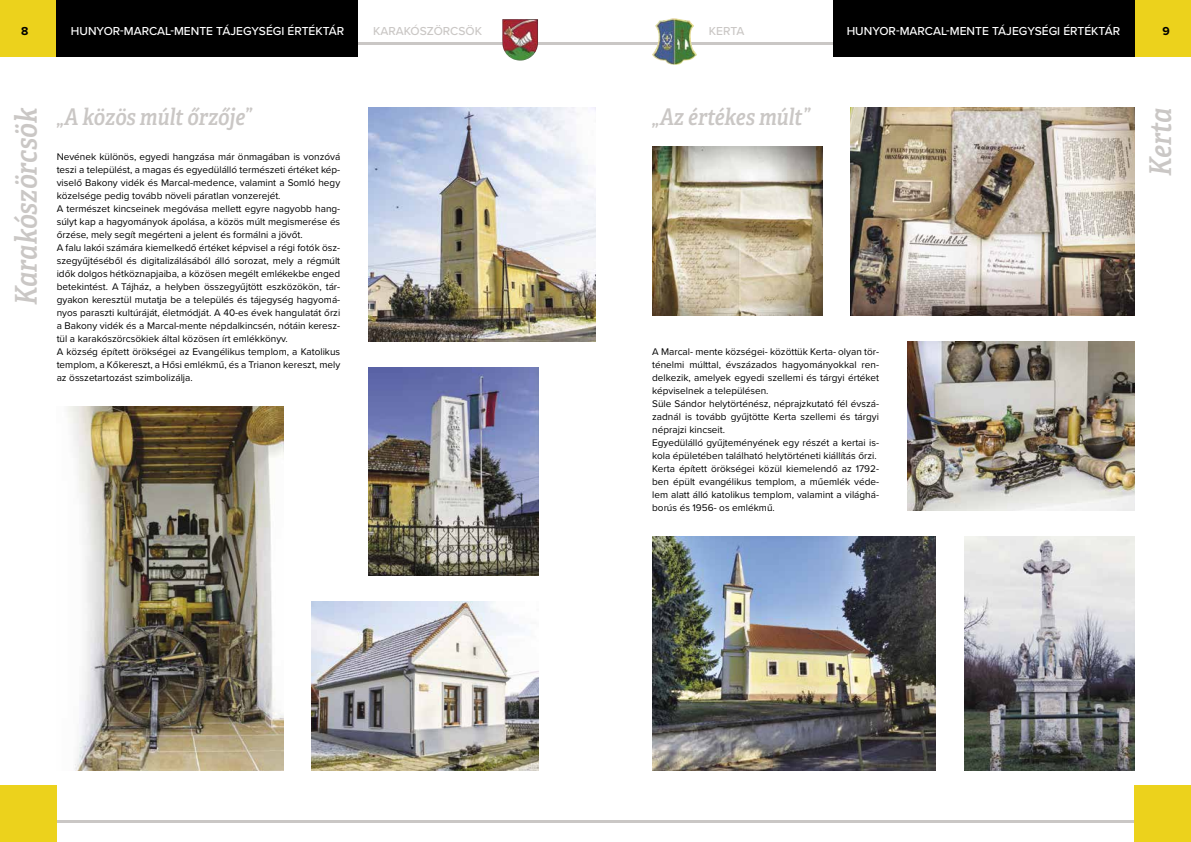
<style>
.page{position:relative;width:1191px;height:842px;background:#fff}
.page>*{position:absolute;margin:0;border:0;box-sizing:border-box;transform-origin:0 0}
.t1{font:italic 30px "Adelle Condensed Sb";color:#cac7c5}
.t2{font:italic 23px "Adelle Condensed Sb";color:#cac7c5}
.t3{font:500 12px "Proxima Nova";color:#fff}
.t4{font:500 12px "Proxima Nova";color:#cac7c5}
.t5{font:700 12px "Proxima Nova";color:#000}
.t6{font:10px/13px "Proxima Nova";color:#000}
</style>
<div class="page">
<div style="left:1134px;top:785px;width:57px;height:57px;background:#ecd21c"></div>
<div style="left:1134px;top:0;width:57px;height:57px;background:#ecd21c"></div>
<div style="left:0;top:785px;width:57px;height:57px;background:#ecd21c"></div>
<div style="left:0;top:0;width:57px;height:57px;background:#ecd21c"></div>
<div style="left:57px;top:0;width:301px;height:57px;background:#000"></div>
<hr style="left:358px;top:43px;width:237px;height:2px;background:#cac7c5">
<hr style="left:57px;top:820px;width:538px;height:3px;background:#cac7c5">
<hr style="left:595px;top:820px;width:539px;height:3px;background:#cac7c5">
<hr style="left:595px;top:43px;width:238px;height:2px;background:#cac7c5">
<div style="left:833px;top:0;width:301px;height:57px;background:#000"></div>
<img style="left:67px;top:407px;width:217px;height:364px">
<img style="left:312px;top:602px;width:227px;height:169px">
<img style="left:369px;top:368px;width:170px;height:208px">
<img style="left:369px;top:108px;width:226px;height:234px">
<img style="left:850px;top:108px;width:284px;height:208px">
<img style="left:652px;top:147px;width:170px;height:169px">
<img style="left:907px;top:342px;width:227px;height:169px">
<img style="left:652px;top:537px;width:283px;height:234px">
<img style="left:964px;top:537px;width:170px;height:234px">
<img style="left:502px;top:19px;width:36px;height:42px">
<img style="left:652px;top:18px;width:45px;height:47px">
<p class="t5" style="left:21px;top:22px;width:9px">8</p>
<p class="t3" style="left:71px;top:22px;width:275px">HUNYOR-MARCAL-MENTE TÁJEGYSÉGI ÉRTÉKTÁR</p>
<p class="t4" style="left:373px;top:22px;width:110px">KARAKÓSZÖRCSÖK</p>
<p class="t4" style="left:709px;top:22px;width:37px">KERTA</p>
<p class="t3" style="left:846px;top:22px;width:275px">HUNYOR-MARCAL-MENTE TÁJEGYSÉGI ÉRTÉKTÁR</p>
<p class="t5" style="left:1162px;top:22px;width:9px">9</p>
<h2 class="t2" style="left:57px;top:100px;width:196px">„A közös múlt őrzője”</h2>
<h2 class="t2" style="left:652px;top:100px;width:159px">„Az értékes múlt”</h2>
<h1 class="t1" style="left:4px;top:305px;width:199px;rotate:-90deg">Karakószörcsök</h1>
<h1 class="t1" style="left:1138px;top:176px;width:70px;rotate:-90deg">Kerta</h1>
<p class="t6" style="left:57px;top:149px;width:285px">Nevének különös, egyedi hangzása már önmagában is vonzóvá teszi a települést, a magas és egyedülálló természeti értéket kép&shy;viselő Bakony vidék és Marcal-medence, valamint a Somló hegy közelsége pedig tovább növeli páratlan vonzerejét.<br>A természet kincseinek megóvása mellett egyre nagyobb hang&shy;súlyt kap a hagyományok ápolása, a közös múlt megismerése és őrzése, mely segít megérteni a jelent és formálni a jövőt.<br>A falu lakói számára kiemelkedő értéket képvisel a régi fotók ös - szegyűjtéséből és digitalizálásából álló sorozat, mely a régmúlt idők dolgos hétköznapjaiba, a közösen megélt emlékekbe enged betekintést. A Tájház, a helyben összegyűjtött eszközökön, tár&shy;gyakon keresztül mutatja be a település és tájegység hagyomá&shy;nyos paraszti kultúráját, életmódját. A 40-es évek hangulatát őrzi a Bakony vidék és a Marcal-mente népdalkincsén, nótáin keresz&shy;tül a karakószörcsökiek által közösen írt emlékkönyv.<br>A község épített örökségei az Evangélikus templom, a Katolikus templom, a Kőkereszt, a Hősi emlékmű, és a Trianon kereszt, mely az összetartozást szimbolizálja.</p>
<p class="t6" style="left:652px;top:344px;width:228px">A Marcal- mente községei- közöttük Kerta- olyan tör&shy;ténelmi múlttal, évszázados hagyományokkal ren&shy;delkezik, amelyek egyedi szellemi és tárgyi értéket képviselnek a településen.<br>Süle Sándor helytörténész, néprajzkutató fél évszá&shy;zadnál is tovább gyűjtötte Kerta szellemi és tárgyi néprajzi kincseit.<br>Egyedülálló gyűjteményének egy részét a kertai is&shy;kola épületében található helytörténeti kiállítás őrzi.<br>Kerta épített örökségei közül kiemelendő az 1792- ben épült evangélikus templom, a műemlék véde&shy;lem alatt álló katolikus templom, valamint a világhá&shy;borús és 1956- os emlékmű.</p>
</div>
